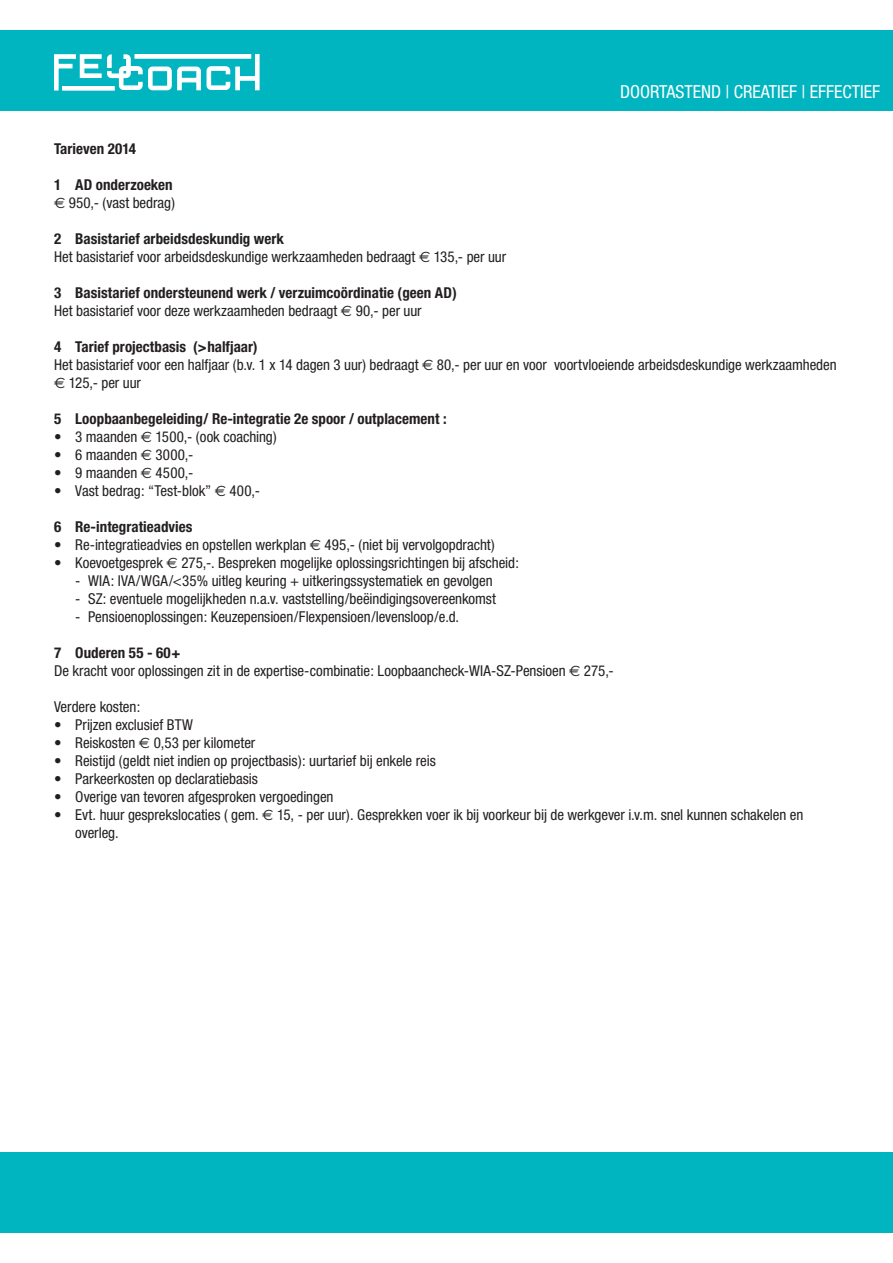
<style>
.page{position:relative;width:893px;height:1263px;background:#fff}
.page>*{position:absolute;margin:0;border:0;box-sizing:border-box;transform-origin:0 0}
.t1{font:condensed 18px "Helvetica Neue";color:#fff}
.t2{font:condensed 15px/18px "Helvetica Neue";letter-spacing:-.005em;color:#231f20}
.t3{font:700 condensed 15px "Helvetica Neue";color:#231f20}
.s1{font-family:"Euro Sans";font-stretch:normal}
</style>
<div class="page">
<div style="left:0;top:30px;width:893px;height:81px;background:#00b5c0"></div>
<div style="left:0;top:1152px;width:893px;height:81px;background:#00b5c0"></div>
<svg style="left:54px;top:54px;width:206px;height:37px"></svg>
<hr style="left:135px;top:55px;width:116px;height:3px;background:#fff">
<div style="left:134px;top:54px;width:117px;height:5px;border:1px solid #fff"></div>
<p class="t1" style="left:620px;top:81px;width:262px">DOORTASTEND | CREATIEF | EFFECTIEF</p>
<p class="t3" style="left:54px;top:140px;width:84px">Tarieven 2014</p>
<p class="t3" style="left:54px;top:176px;width:120px">1 AD onderzoeken</p>
<p class="t2" style="left:54px;top:194px;width:123px"><span class="s1">€</span> 950,- (vast bedrag)</p>
<p class="t3" style="left:54px;top:230px;width:231px">2 Basistarief arbeidsdeskundig werk</p>
<p class="t2" style="left:54px;top:248px;width:454px">Het basistarief voor arbeidsdeskundige werkzaamheden bedraagt <span class="s1">€</span> 135,- per uur</p>
<p class="t3" style="left:54px;top:284px;width:404px">3 Basistarief ondersteunend werk / verzuimcoördinatie (geen AD)</p>
<p class="t2" style="left:54px;top:302px;width:369px">Het basistarief voor deze werkzaamheden bedraagt <span class="s1">€</span> 90,- per uur</p>
<p class="t3" style="left:54px;top:338px;width:205px">4 Tarief projectbasis (&gt;halfjaar)</p>
<p class="t2" style="left:54px;top:356px;width:784px">Het basistarief voor een halfjaar (b.v. 1 x 14 dagen 3 uur) bedraagt <span class="s1">€</span> 80,- per uur en voor voortvloeiende arbeidsdeskundige werkzaamheden <span class="s1">€</span> 125,- per uur</p>
<p class="t3" style="left:54px;top:410px;width:394px">5 Loopbaanbegeleiding/ Re-integratie 2e spoor / outplacement :</p>
<p class="t2" style="left:54px;top:428px;width:224px">• 3 maanden <span class="s1">€</span> 1500,- (ook coaching)</p>
<p class="t2" style="left:54px;top:446px;width:141px">• 6 maanden <span class="s1">€</span> 3000,-</p>
<p class="t2" style="left:54px;top:464px;width:141px">• 9 maanden <span class="s1">€</span> 4500,-</p>
<p class="t2" style="left:54px;top:482px;width:208px">• Vast bedrag: “Test-blok” <span class="s1">€</span> 400,-</p>
<p class="t3" style="left:54px;top:518px;width:140px">6 Re-integratieadvies</p>
<p class="t2" style="left:54px;top:536px;width:442px">• Re-integratieadvies en opstellen werkplan <span class="s1">€</span> 495,- (niet bij vervolgopdracht)</p>
<p class="t2" style="left:54px;top:554px;width:467px">• Koevoetgesprek <span class="s1">€</span> 275,-. Bespreken mogelijke oplossingsrichtingen bij afscheid:</p>
<p class="t2" style="left:75px;top:572px;width:419px">- WIA: IVA/WGA/&lt;35% uitleg keuring + uitkeringssystematiek en gevolgen</p>
<p class="t2" style="left:75px;top:590px;width:422px">- SZ: eventuele mogelijkheden n.a.v. vaststelling/beëindigingsovereenkomst</p>
<p class="t2" style="left:75px;top:608px;width:385px">- Pensioenoplossingen: Keuzepensioen/Flexpensioen/levensloop/e.d.</p>
<p class="t3" style="left:54px;top:644px;width:128px">7 Ouderen 55 - 60+</p>
<p class="t2" style="left:54px;top:662px;width:561px">De kracht voor oplossingen zit in de expertise-combinatie: Loopbaancheck-WIA-SZ-Pensioen <span class="s1">€</span> 275,-</p>
<p class="t2" style="left:54px;top:698px;width:88px">Verdere kosten:</p>
<p class="t2" style="left:54px;top:716px;width:141px">• Prijzen exclusief BTW</p>
<p class="t2" style="left:54px;top:734px;width:203px">• Reiskosten <span class="s1">€</span> 0,53 per kilometer</p>
<p class="t2" style="left:54px;top:752px;width:383px">• Reistijd (geldt niet indien op projectbasis): uurtarief bij enkele reis</p>
<p class="t2" style="left:54px;top:770px;width:205px">• Parkeerkosten op declaratiebasis</p>
<p class="t2" style="left:54px;top:788px;width:281px">• Overige van tevoren afgesproken vergoedingen</p>
<p class="t2" style="left:75px;top:806px;width:730px;text-indent:-21px">• Evt. huur gesprekslocaties ( gem. <span class="s1">€</span> 15, - per uur). Gesprekken voer ik bij voorkeur bij de werkgever i.v.m. snel kunnen schakelen en overleg.</p>
</div>
